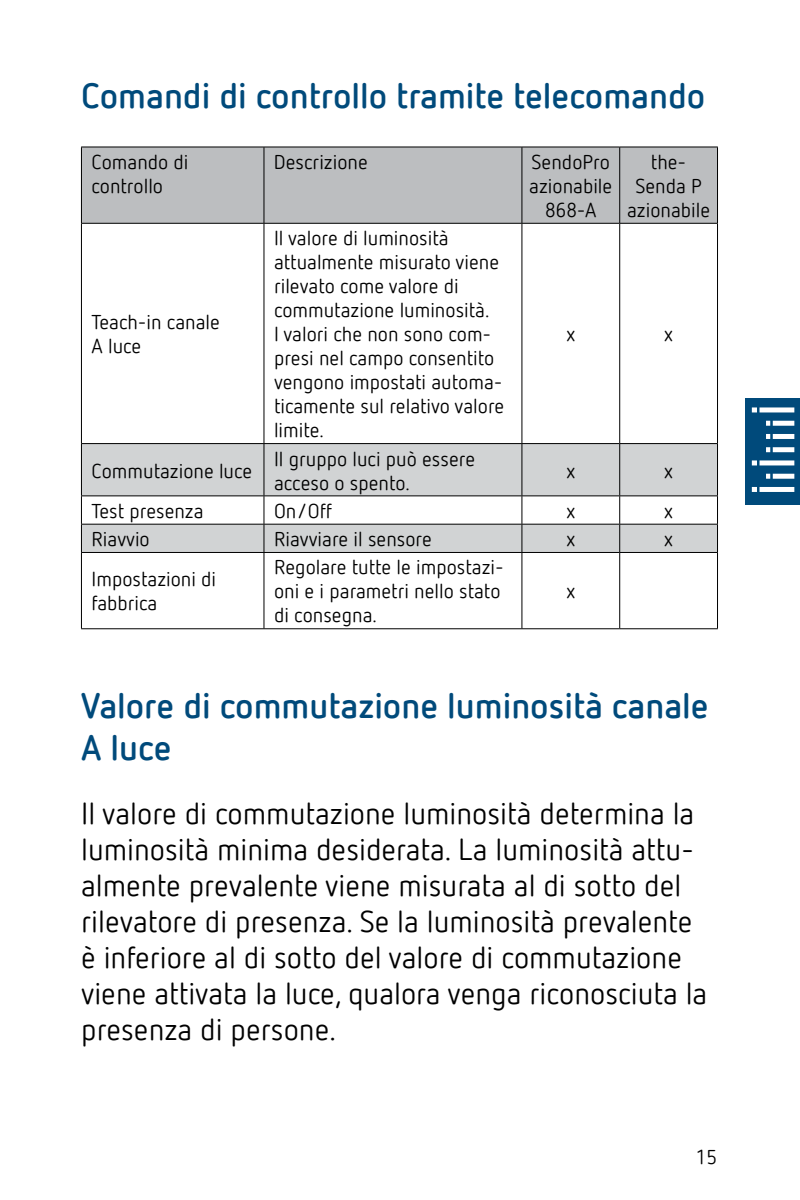
<style>
.page{position:relative;width:800px;height:1200px;background:#fff}
.page>*{position:absolute;margin:0;border:0;box-sizing:border-box;transform-origin:0 0}
.t1{font:700 35px/42px "Netto Offc Pro";color:#004a7b}
.t2{font:30px/36px "Netto Offc Pro";color:#000}
.t3{font:20px/24px "Netto Offc Pro";color:#000}
</style>
<div class="page">
<div style="left:745px;top:398px;width:55px;height:106px;background:#004a7b"></div>
<div style="left:752px;top:407px;width:42px;height:5px;background:#fff"></div>
<div style="left:766px;top:421px;width:28px;height:5px;background:#fff"></div>
<div style="left:766px;top:434px;width:28px;height:5px;background:#fff"></div>
<div style="left:766px;top:447px;width:28px;height:5px;background:#fff"></div>
<div style="left:766px;top:474px;width:28px;height:5px;background:#fff"></div>
<div style="left:752px;top:460px;width:42px;height:5px;background:#fff"></div>
<div style="left:752px;top:487px;width:42px;height:5px;background:#fff"></div>
<hr style="left:757px;top:406px;width:3px;height:92px;background:#004a7b">
<hr style="left:770px;top:419px;width:3px;height:36px;background:#004a7b">
<hr style="left:770px;top:470px;width:3px;height:14px;background:#004a7b">
<div style="left:82px;top:148px;width:635px;height:75px;background:#bcbec0"></div>
<svg style="left:82px;top:444px;width:635px;height:108px;fill:#d1d3d4"></svg>
<hr style="left:81px;top:147px;width:1px;height:76px;background:#000">
<hr style="left:81px;top:147px;width:183px;height:1px;background:#000">
<hr style="left:81px;top:223px;width:183px;height:1px;background:#000">
<hr style="left:264px;top:147px;width:1px;height:76px;background:#000">
<hr style="left:264px;top:147px;width:258px;height:1px;background:#000">
<hr style="left:264px;top:223px;width:258px;height:1px;background:#000">
<hr style="left:522px;top:147px;width:1px;height:76px;background:#000">
<hr style="left:522px;top:147px;width:98px;height:1px;background:#000">
<hr style="left:522px;top:223px;width:98px;height:1px;background:#000">
<hr style="left:619px;top:147px;width:1px;height:76px;background:#000">
<hr style="left:717px;top:147px;width:1px;height:76px;background:#000">
<hr style="left:620px;top:147px;width:98px;height:1px;background:#000">
<hr style="left:620px;top:223px;width:98px;height:1px;background:#000">
<hr style="left:81px;top:224px;width:1px;height:219px;background:#000">
<hr style="left:264px;top:224px;width:1px;height:219px;background:#000">
<hr style="left:522px;top:224px;width:1px;height:219px;background:#000">
<hr style="left:619px;top:224px;width:1px;height:219px;background:#000">
<hr style="left:717px;top:224px;width:1px;height:219px;background:#000">
<hr style="left:81px;top:444px;width:1px;height:52px;background:#000">
<hr style="left:81px;top:443px;width:183px;height:1px;background:#000">
<hr style="left:264px;top:444px;width:1px;height:52px;background:#000">
<hr style="left:264px;top:443px;width:258px;height:1px;background:#000">
<hr style="left:522px;top:444px;width:1px;height:52px;background:#000">
<hr style="left:522px;top:443px;width:98px;height:1px;background:#000">
<hr style="left:619px;top:444px;width:1px;height:52px;background:#000">
<hr style="left:717px;top:444px;width:1px;height:52px;background:#000">
<hr style="left:620px;top:443px;width:98px;height:1px;background:#000">
<hr style="left:81px;top:495px;width:183px;height:1px;background:#000">
<hr style="left:264px;top:495px;width:258px;height:1px;background:#000">
<hr style="left:522px;top:495px;width:98px;height:1px;background:#000">
<hr style="left:620px;top:495px;width:98px;height:1px;background:#000">
<svg style="left:81px;top:496px;width:1px;height:56px"></svg>
<hr style="left:81px;top:524px;width:183px;height:1px;background:#000">
<svg style="left:264px;top:496px;width:1px;height:56px"></svg>
<hr style="left:264px;top:524px;width:258px;height:1px;background:#000">
<svg style="left:522px;top:496px;width:1px;height:56px"></svg>
<hr style="left:522px;top:524px;width:98px;height:1px;background:#000">
<svg style="left:619px;top:496px;width:1px;height:56px"></svg>
<svg style="left:717px;top:496px;width:1px;height:56px"></svg>
<hr style="left:620px;top:524px;width:98px;height:1px;background:#000">
<hr style="left:81px;top:553px;width:1px;height:75px;background:#000">
<hr style="left:81px;top:552px;width:183px;height:1px;background:#000">
<hr style="left:81px;top:628px;width:183px;height:1px;background:#000">
<hr style="left:264px;top:553px;width:1px;height:75px;background:#000">
<hr style="left:264px;top:552px;width:258px;height:1px;background:#000">
<hr style="left:264px;top:628px;width:258px;height:1px;background:#000">
<hr style="left:522px;top:553px;width:1px;height:75px;background:#000">
<hr style="left:522px;top:552px;width:98px;height:1px;background:#000">
<hr style="left:522px;top:628px;width:98px;height:1px;background:#000">
<hr style="left:619px;top:553px;width:1px;height:75px;background:#000">
<hr style="left:717px;top:553px;width:1px;height:75px;background:#000">
<hr style="left:620px;top:552px;width:98px;height:1px;background:#000">
<hr style="left:620px;top:628px;width:98px;height:1px;background:#000">
<h1 class="t1" style="left:81px;top:73px;width:626px">Comandi di controllo tramite telecomando</h1>
<p class="t3" style="left:91px;top:149px;width:99px">Comando di controllo</p>
<p class="t3" style="left:274px;top:149px;width:95px">Descrizione</p>
<p class="t3" style="left:529px;top:149px;width:85px;text-align:center">SendoPro azionabile<br>868-A</p>
<p class="t3" style="left:627px;top:149px;width:85px;text-align:center">the-<br>Senda P azionabile</p>
<p class="t3" style="left:91px;top:310px;width:130px">Teach-in canale<br>A luce</p>
<p class="t3" style="left:92px;top:458px;width:162px">Commutazione luce</p>
<p class="t3" style="left:274px;top:226px;width:232px">Il valore di luminosità attualmente misurato viene rilevato come valore di commutazione luminosità.<br>I valori che non sono com&shy;presi nel campo consentito vengono impostati automa&shy;ticamente sul relativo valore limite.</p>
<p class="t3" style="left:274px;top:446px;width:203px">Il gruppo luci può essere acceso o spento.</p>
<p class="t3" style="left:566px;top:322px;width:10px">x</p>
<p class="t3" style="left:664px;top:322px;width:10px">x</p>
<p class="t3" style="left:566px;top:458px;width:10px">x</p>
<p class="t3" style="left:664px;top:458px;width:10px">x</p>
<p class="t3" style="left:92px;top:498px;width:114px">Test presenza</p>
<p class="t3" style="left:274px;top:498px;width:60px">On/Off</p>
<p class="t3" style="left:566px;top:498px;width:10px">x</p>
<p class="t3" style="left:664px;top:498px;width:10px">x</p>
<p class="t3" style="left:92px;top:526px;width:60px">Riavvio</p>
<p class="t3" style="left:274px;top:526px;width:159px">Riavviare il sensore</p>
<p class="t3" style="left:567px;top:526px;width:10px">x</p>
<p class="t3" style="left:664px;top:526px;width:10px">x</p>
<p class="t3" style="left:92px;top:567px;width:126px">Impostazioni di fabbrica</p>
<p class="t3" style="left:274px;top:555px;width:231px">Regolare tutte le impostazi&shy;oni e i parametri nello stato di consegna.</p>
<p class="t3" style="left:567px;top:579px;width:10px">x</p>
<h1 class="t1" style="left:81px;top:683px;width:629px">Valore di commutazione luminosità canale<br>A luce</h1>
<p class="t2" style="left:81px;top:795px;width:628px">Il valore di commutazione luminosità determina la luminosità minima desiderata. La luminosità attu&shy;almente prevalente viene misurata al di sotto del rilevatore di presenza. Se la luminosità prevalente è inferiore al di sotto del valore di commutazione viene attivata la luce, qualora venga riconosciuta la presenza di persone.</p>
<p class="t3" style="left:696px;top:1144px;width:23px">15</p>
</div>
